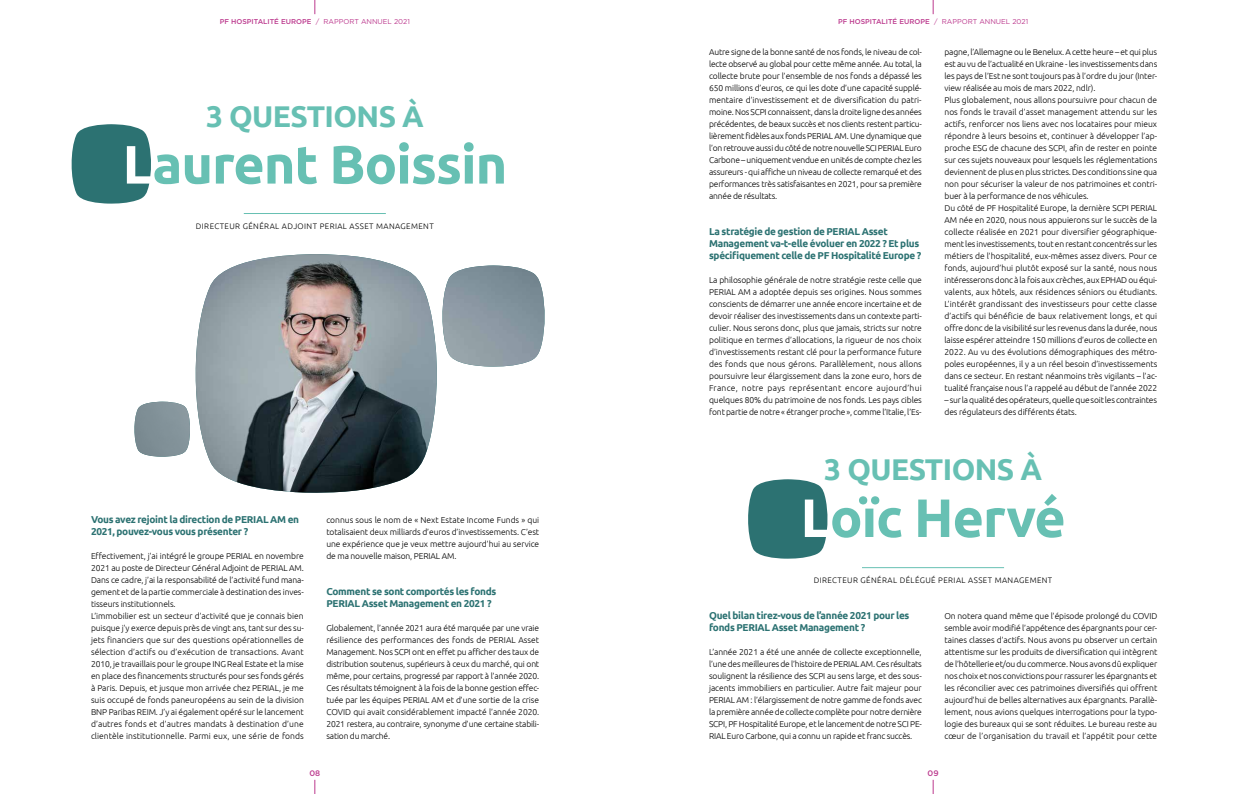
<style>
.page{position:relative;width:1248px;height:794px;background:#fff}
.page>*{position:absolute;margin:0;border:0;box-sizing:border-box;transform-origin:0 0}
.t1{font:700 54px "Ubuntu";letter-spacing:-.02em;color:#67c0b3}
.t2{font:700 30px "Ubuntu";letter-spacing:-.02em;color:#67c0b3}
.t3{font:700 10px/12px "Ubuntu";letter-spacing:-.03em;color:#2c7272}
.t4{font:300 8.5px/12px "Ubuntu";letter-spacing:-.01em;color:#000;text-align:justify}
.t5{font:300 8px "Ubuntu";letter-spacing:.05em;color:#000}
.t6{font:500 8px "Gotham";color:#bc3a8e}
.t7{font:500 7px "Gotham";color:#bc3a8e}
.s1{font-weight:400}
.s2{color:#fff}
</style>
<div class="page">
<svg style="left:71px;top:124px;width:80px;height:80px"></svg>
<svg style="left:748px;top:479px;width:80px;height:80px"></svg>
<hr style="left:244px;top:213px;width:142px;height:1px;background:#67c0b3">
<hr style="left:861px;top:567px;width:142px;height:1px;background:#67c0b3">
<img style="left:195px;top:254px;width:242px;height:239px">
<img style="left:442px;top:265px;width:103px;height:102px">
<img style="left:134px;top:402px;width:56px;height:55px">
<svg style="left:314px;top:780px;width:1px;height:14px"></svg>
<svg style="left:314px;top:0;width:1px;height:14px"></svg>
<svg style="left:932px;top:0;width:1px;height:14px"></svg>
<svg style="left:932px;top:780px;width:1px;height:14px"></svg>
<p class="t7" style="left:220px;top:17px;width:192px">PF HOSPITALITÉ EUROPE <span class="s1">/ RAPPORT ANNUEL 2021</span></p>
<p class="t7" style="left:838px;top:17px;width:192px">PF HOSPITALITÉ EUROPE <span class="s1">/ RAPPORT ANNUEL 2021</span></p>
<h2 class="t2" style="left:206px;top:98px;width:219px">3 QUESTIONS À</h2>
<h1 class="t1" style="left:122px;top:132px;width:386px"><span class="s2">L</span>aurent Boissin</h1>
<p class="t5" style="left:196px;top:221px;width:239px">DIRECTEUR GÉNÉRAL ADJOINT PERIAL ASSET MANAGEMENT</p>
<p class="t3" style="left:91px;top:513px;width:209px">Vous avez rejoint la direction de PERIAL AM en<br>2021, pouvez-vous vous présenter ?</p>
<p class="t4" style="left:91px;top:549px;width:214px;text-align:left">Effectivement, j’ai intégré le groupe PERIAL en novembre 2021 au poste de Directeur Général Adjoint de PERIAL AM.<br>Dans ce cadre, j’ai la responsabilité de l’activité fund mana&shy;gement et de la partie commerciale à destination des inves&shy;tisseurs institutionnels.<br>L’immobilier est un secteur d’activité que je connais bien puisque j’y exerce depuis près de vingt ans, tant sur des su&shy;jets financiers que sur des questions opérationnelles de sélection d’actifs ou d’exécution de transactions. Avant 2010, je travaillais pour le groupe ING Real Estate et la mise en place des financements structurés pour ses fonds gérés à Paris. Depuis, et jusque mon arrivée chez PERIAL, je me suis occupé de fonds paneuropéens au sein de la division BNP Paribas REIM. J’y ai également opéré sur le lancement d’autres fonds et d’autres mandats à destination d’une clientèle institutionnelle. Parmi eux, une série de fonds</p>
<p class="t4" style="left:326px;top:513px;width:214px">connus sous le nom de « Next Estate Income Funds » qui totalisaient deux milliards d’euros d’investissements. C’est une expérience que je veux mettre aujourd’hui au service de ma nouvelle maison, PERIAL AM.</p>
<p class="t3" style="left:326px;top:585px;width:171px">Comment se sont comportés les fonds<br>PERIAL Asset Management en 2021 ?</p>
<p class="t4" style="left:326px;top:621px;width:214px">Globalement, l’année 2021 aura été marquée par une vraie résilience des performances des fonds de PERIAL Asset Management. Nos SCPI ont en effet pu afficher des taux de distribution soutenus, supérieurs à ceux du marché, qui ont même, pour certains, progressé par rapport à l’année 2020.<br>Ces résultats témoignent à la fois de la bonne gestion effec&shy;tuée par les équipes PERIAL AM et d’une sortie de la crise COVID qui avait considérablement impacté l’année 2020.<br>2021 restera, au contraire, synonyme d’une certaine stabili&shy;sation du marché.</p>
<p class="t4" style="left:709px;top:45px;width:214px">Autre signe de la bonne santé de nos fonds, le niveau de col&shy;lecte observé au global pour cette même année. Au total, la collecte brute pour l’ensemble de nos fonds a dépassé les 650 millions d’euros, ce qui les dote d’une capacité supplé&shy;mentaire d’investissement et de diversification du patri&shy;moine. Nos SCPI connaissent, dans la droite ligne des années précédentes, de beaux succès et nos clients restent particu&shy;lièrement fidèles aux fonds PERIAL AM. Une dynamique que l’on retrouve aussi du côté de notre nouvelle SCI PERIAL Euro Carbone – uniquement vendue en unités de compte chez les assureurs - qui affiche un niveau de collecte remarqué et des performances très satisfaisantes en 2021, pour sa première année de résultats.</p>
<p class="t3" style="left:709px;top:225px;width:214px">La stratégie de gestion de PERIAL Asset<br>Management va-t-elle évoluer en 2022 ? Et plus spécifiquement celle de PF Hospitalité Europe ?</p>
<p class="t4" style="left:709px;top:273px;width:214px">La philosophie générale de notre stratégie reste celle que PERIAL AM a adoptée depuis ses origines. Nous sommes conscients de démarrer une année encore incertaine et de devoir réaliser des investissements dans un contexte parti&shy;culier. Nous serons donc, plus que jamais, stricts sur notre politique en termes d’allocations, la rigueur de nos choix d’investissements restant clé pour la performance future des fonds que nous gérons. Parallèlement, nous allons poursuivre leur élargissement dans la zone euro, hors de France, notre pays représentant encore aujourd’hui quelques 80% du patrimoine de nos fonds. Les pays cibles font partie de notre « étranger proche », comme l’Italie, l’Es-</p>
<p class="t4" style="left:944px;top:45px;width:214px;text-align:left">pagne, l’Allemagne ou le Benelux. A cette heure – et qui plus est au vu de l’actualité en Ukraine - les investissements dans les pays de l’Est ne sont toujours pas à l’ordre du jour (Inter&shy;view réalisée au mois de mars 2022, ndlr).<br>Plus globalement, nous allons poursuivre pour chacun de nos fonds le travail d’asset management attendu sur les actifs, renforcer nos liens avec nos locataires pour mieux répondre à leurs besoins et, continuer à développer l’ap&shy;proche ESG de chacune des SCPI, afin de rester en pointe sur ces sujets nouveaux pour lesquels les réglementations deviennent de plus en plus strictes. Des conditions sine qua non pour sécuriser la valeur de nos patrimoines et contri&shy;buer à la performance de nos véhicules.<br>Du côté de PF Hospitalité Europe, la dernière SCPI PERIAL AM née en 2020, nous nous appuierons sur le succès de la collecte réalisée en 2021 pour diversifier géographique&shy;ment les investissements, tout en restant concentrés sur les métiers de l’hospitalité, eux-mêmes assez divers. Pour ce fonds, aujourd’hui plutôt exposé sur la santé, nous nous intéresserons donc à la fois aux crèches, aux EPHAD ou équi&shy;valents, aux hôtels, aux résidences séniors ou étudiants.<br>L’intérêt grandissant des investisseurs pour cette classe d’actifs qui bénéficie de baux relativement longs, et qui offre donc de la visibilité sur les revenus dans la durée, nous laisse espérer atteindre 150 millions d’euros de collecte en 2022. Au vu des évolutions démographiques des métro&shy;poles européennes, il y a un réel besoin d’investissements dans ce secteur. En restant néanmoins très vigilants – l’ac&shy;tualité française nous l’a rappelé au début de l’année 2022</p>
<p class="t4" style="left:944px;top:393px;width:214px">– sur la qualité des opérateurs, quelle que soit les contraintes des régulateurs des différents états.</p>
<h2 class="t2" style="left:824px;top:451px;width:219px">3 QUESTIONS À</h2>
<h1 class="t1" style="left:800px;top:485px;width:267px"><span class="s2">L</span>oïc Hervé</h1>
<p class="t5" style="left:813px;top:575px;width:240px">DIRECTEUR GÉNÉRAL DÉLÉGUÉ PERIAL ASSET MANAGEMENT</p>
<p class="t3" style="left:709px;top:609px;width:202px">Quel bilan tirez-vous de l’année 2021 pour les fonds PERIAL Asset Management ?</p>
<p class="t4" style="left:709px;top:645px;width:214px">L’année 2021 a été une année de collecte exceptionnelle, l’une des meilleures de l’histoire de PERIAL AM. Ces résultats soulignent la résilience des SCPI au sens large, et des sous&shy;jacents immobiliers en particulier. Autre fait majeur pour PERIAL AM : l’élargissement de notre gamme de fonds avec la première année de collecte complète pour notre dernière SCPI, PF Hospitalité Europe, et le lancement de notre SCI PE-RIAL Euro Carbone, qui a connu un rapide et franc succès.</p>
<p class="t4" style="left:944px;top:609px;width:214px">On notera quand même que l’épisode prolongé du COVID semble avoir modifié l’appétence des épargnants pour cer&shy;taines classes d’actifs. Nous avons pu observer un certain attentisme sur les produits de diversification qui intègrent de l’hôtellerie et/ou du commerce. Nous avons dû expliquer nos choix et nos convictions pour rassurer les épargnants et les réconcilier avec ces patrimoines diversifiés qui offrent aujourd’hui de belles alternatives aux épargnants. Parallè&shy;lement, nous avions quelques interrogations pour la typo&shy;logie des bureaux qui se sont réduites. Le bureau reste au cœur de l’organisation du travail et l’appétit pour cette</p>
<p class="t6" style="left:309px;top:767px;width:12px">08</p>
<p class="t6" style="left:927px;top:767px;width:13px">09</p>
</div>
